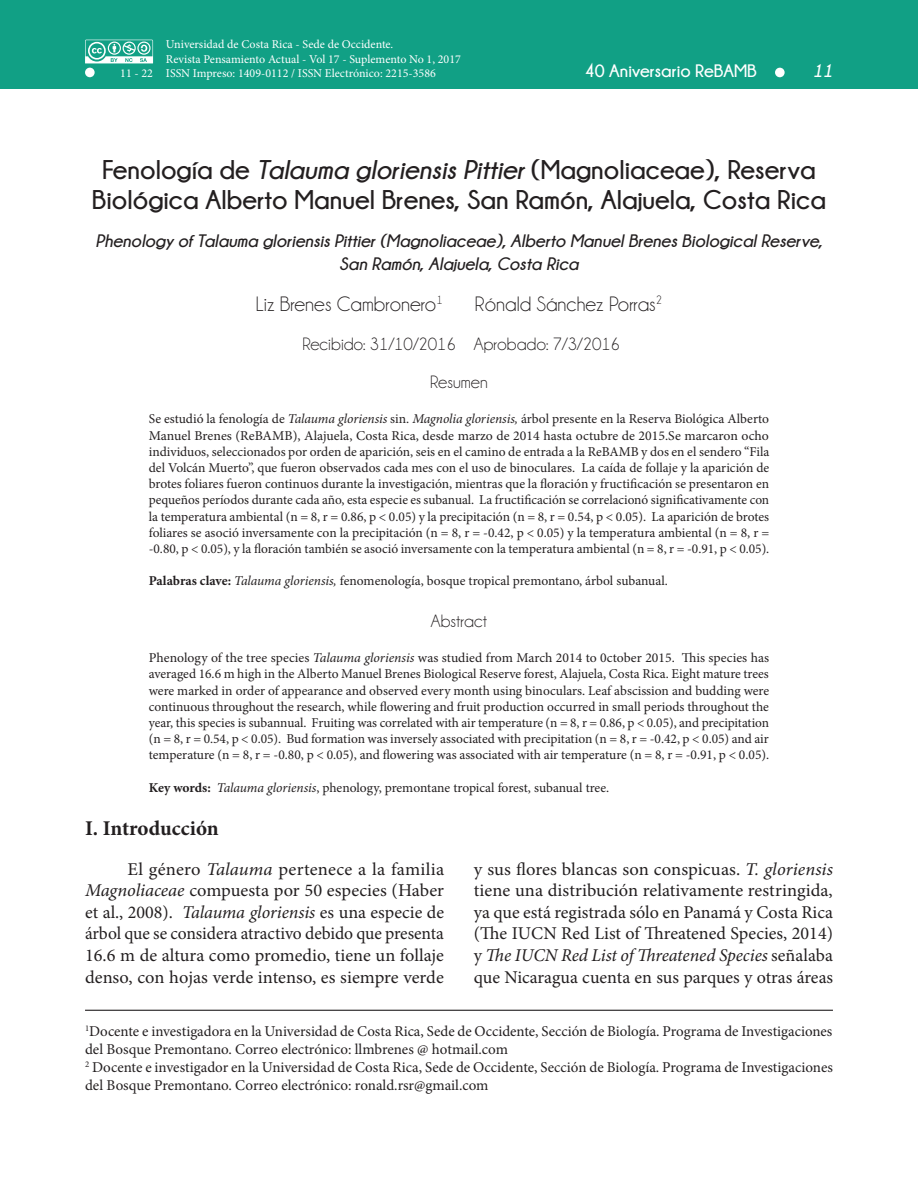
<style>
.page{position:relative;width:918px;height:1188px;background:#fff}
.page>*{position:absolute;margin:0;border:0;box-sizing:border-box;transform-origin:0 0}
.t1{font:700 27px/30px "Champagne&Limousines";color:#231f20;text-align:center}
.t2{font:21px "Champagne&Limousines";color:#231f20}
.t3{font:700 21px "Minion Pro";color:#231f20}
.t4{font:18px/21.6px "Minion Pro";color:#231f20;text-align:justify}
.t5{font:italic 700 18px/22.5px "Champagne&Limousines";color:#231f20;text-align:center}
.t6{font:18px "Champagne&Limousines";color:#231f20}
.t7{font:700 18px "Champagne&Limousines";color:#fff}
.t8{font:italic 700 18px "Champagne&Limousines";color:#fff}
.t9{font:15px/18px "Minion Pro";color:#231f20}
.t10{font:13.5px/16.2px "Minion Pro";color:#231f20;text-align:justify}
.t11{font:12px/14.4px "Minion Pro";color:#fff}
.s1{font-style:italic}
.s2{font-weight:700}
</style>
<div class="page">
<div style="left:0;top:0;width:918px;height:89px;background:#11a085"></div>
<div style="left:85px;top:68px;width:10px;height:9px;background:#fff;border-radius:50%"></div>
<svg style="left:85px;top:40px;width:68px;height:23px"></svg>
<div style="left:775px;top:68px;width:10px;height:9px;background:#fff;border-radius:50%"></div>
<hr style="left:85px;top:1010px;width:748px;height:1px;background:#231f20">
<p class="t11" style="left:120px;top:67px;width:34px">11 - 22</p>
<p class="t11" style="left:166px;top:38px;width:296px">Universidad de Costa Rica - Sede de Occidente.<br>Revista Pensamiento Actual - Vol 17 - Suplemento No 1, 2017<br>ISSN Impreso: 1409-0112 / ISSN Electrónico: 2215-3586</p>
<h3 class="t7" style="left:585px;top:61px;width:174px">40 Aniversario ReBAMB</h3>
<h3 class="t8" style="left:813px;top:61px;width:22px">11</h3>
<h1 class="t1" style="left:92px;top:154px;width:736px">Fenología de <span class="s1">Talauma gloriensis Pittier</span> (Magnoliaceae), Reserva<br>Biológica Alberto Manuel Brenes, San Ramón, Alajuela, Costa Rica</h1>
<h3 class="t5" style="left:96px;top:230px;width:728px">Phenology of Talauma gloriensis Pittier (Magnoliaceae), Alberto Manuel Brenes Biological Reserve,<br>San Ramón, Alajuela, Costa Rica</h3>
<h2 class="t2" style="left:256px;top:294px;width:189px">Liz Brenes Cambronero<sup>1</sup></h2>
<h2 class="t2" style="left:475px;top:294px;width:189px">Rónald Sánchez Porras<sup>2</sup></h2>
<h3 class="t6" style="left:302px;top:335px;width:319px">Recibido: 31/10/2016 Aprobado: 7/3/2016</h3>
<h3 class="t6" style="left:430px;top:373px;width:59px">Resumen</h3>
<p class="t10" style="left:149px;top:412px;width:622px">Se estudió la fenología de <span class="s1">Talauma gloriensis</span> sin. <span class="s1">Magnolia gloriensis,</span> árbol presente en la Reserva Biológica Alberto Manuel Brenes (ReBAMB), Alajuela, Costa Rica, desde marzo de 2014 hasta octubre de 2015.Se marcaron ocho individuos, seleccionados por orden de aparición, seis en el camino de entrada a la ReBAMB y dos en el sendero “Fila del Volcán Muerto”, que fueron observados cada mes con el uso de binoculares. La caída de follaje y la aparición de brotes foliares fueron continuos durante la investigación, mientras que la floración y fructificación se presentaron en pequeños períodos durante cada año, esta especie es subanual. La fructificación se correlacionó significativamente con la temperatura ambiental (n = 8, r = 0.86, p &lt; 0.05) y la precipitación (n = 8, r = 0.54, p &lt; 0.05). La aparición de brotes foliares se asoció inversamente con la precipitación (n = 8, r = -0.42, p &lt; 0.05) y la temperatura ambiental (n = 8, r = -0.80, p &lt; 0.05), y la floración también se asoció inversamente con la temperatura ambiental (n = 8, r = -0.91, p &lt; 0.05).</p>
<p class="t10" style="left:149px;top:574px;width:521px"><span class="s2">Palabras clave:</span> <span class="s1">Talauma gloriensis,</span> fenomenología, bosque tropical premontano, árbol subanual.</p>
<h3 class="t6" style="left:431px;top:612px;width:58px">Abstract</h3>
<p class="t10" style="left:149px;top:651px;width:622px">Phenology of the tree species <span class="s1">Talauma gloriensis</span> was studied from March 2014 to 0ctober 2015. This species has averaged 16.6 m high in the Alberto Manuel Brenes Biological Reserve forest, Alajuela, Costa Rica. Eight mature trees were marked in order of appearance and observed every month using binoculars. Leaf abscission and budding were continuous throughout the research, while flowering and fruit production occurred in small periods throughout the year, this species is subannual. Fruiting was correlated with air temperature (n = 8, r = 0.86, p &lt; 0.05), and precipitation (n = 8, r = 0.54, p &lt; 0.05). Bud formation was inversely associated with precipitation (n = 8, r = -0.42, p &lt; 0.05) and air temperature (n = 8, r = -0.80, p &lt; 0.05), and flowering was associated with air temperature (n = 8, r = -0.91, p &lt; 0.05).</p>
<p class="t10" style="left:149px;top:781px;width:462px"><span class="s2">Key words:</span> <span class="s1">Talauma gloriensis</span>, phenology, premontane tropical forest, subanual tree.</p>
<h2 class="t3" style="left:85px;top:820px;width:135px">I. Introducción</h2>
<p class="t4" style="left:85px;top:860px;width:361px;text-indent:43px">El género <span class="s1">Talauma</span> pertenece a la familia <span class="s1">Magnoliaceae</span> compuesta por 50 especies (Haber et al., 2008). <span class="s1">Talauma gloriensis</span> es una especie de árbol que se considera atractivo debido que presenta 16.6 m de altura como promedio, tiene un follaje denso, con hojas verde intenso, es siempre verde</p>
<p class="t4" style="left:474px;top:860px;width:361px">y sus flores blancas son conspicuas. <span class="s1">T. gloriensis </span>tiene una distribución relativamente restringida, ya que está registrada sólo en Panamá y Costa Rica (The IUCN Red List of Threatened Species, 2014) y <span class="s1">The IUCN Red List of Threatened Species</span> señalaba que Nicaragua cuenta en sus parques y otras áreas</p>
<p class="t9" style="left:85px;top:1024px;width:750px"><sup>1</sup>Docente e investigadora en la Universidad de Costa Rica, Sede de Occidente, Sección de Biología. Programa de Investigaciones del Bosque Premontano. Correo electrónico: llmbrenes @ hotmail.com<br><sup>2</sup> Docente e investigador en la Universidad de Costa Rica, Sede de Occidente, Sección de Biología. Programa de Investigaciones del Bosque Premontano. Correo electrónico: ronald.rsr@gmail.com</p>
</div>
